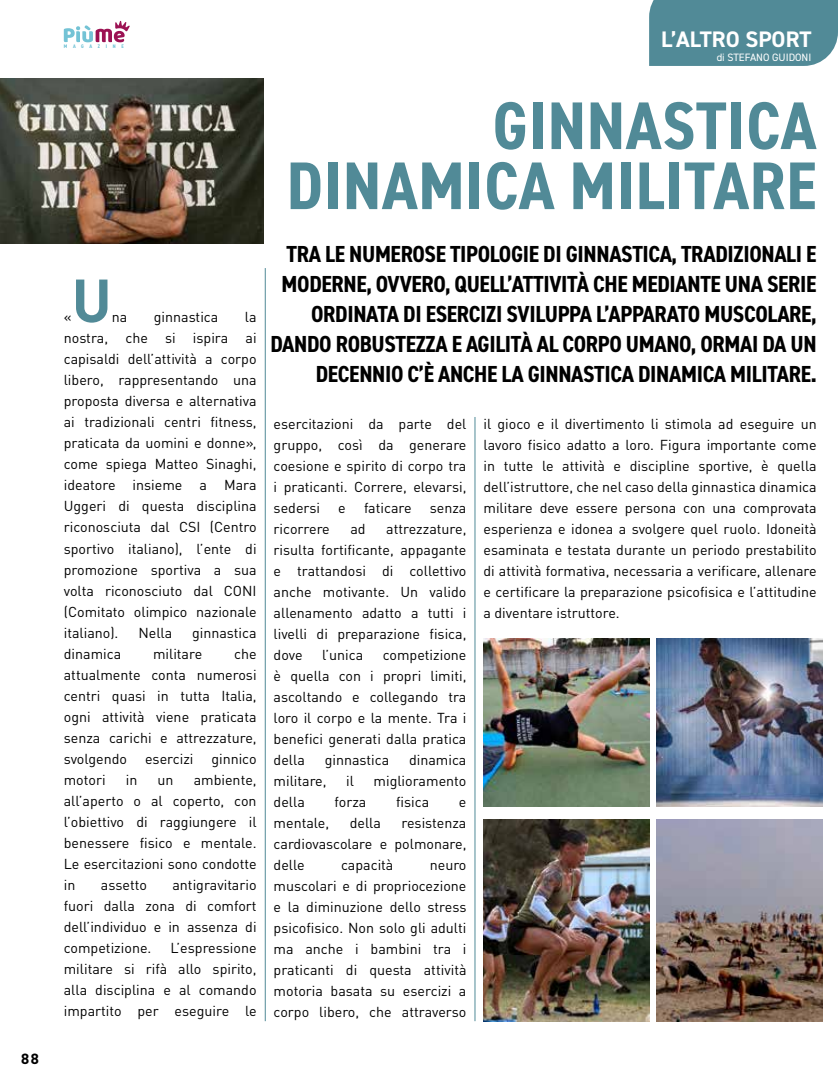
<style>
.page{position:relative;width:838px;height:1085px;background:#fff}
.page>*{position:absolute;margin:0;border:0;box-sizing:border-box;transform-origin:0 0}
.t1{font:700 condensed 67.5px/60px "DIN2014";letter-spacing:.01em;color:#518a97;text-align:right}
.t2{font:700 60px "DIN Pro";color:#518a97}
.t3{font:700 condensed 23.25px/30px "DIN2014";letter-spacing:-.015em;color:#000;text-align:right}
.t4{font:700 22.5px "DIN2014";color:#fff}
.t5{font:700 15px "DIN2014";color:#000}
.t6{font:14.25px/21px "DIN Pro";color:#000;text-align:justify}
.t7{font:10.65px "DIN2014";color:#fff}
.t8{font:700 condensed 5.25px "DIN2014";letter-spacing:1.085em;color:#71c2d5}
</style>
<div class="page">
<svg style="left:64px;top:21px;width:66px;height:21px"></svg>
<div style="left:649px;top:0;width:189px;height:66px;background:#518a97"></div>
<img style="left:483px;top:638px;width:166px;height:168px">
<img style="left:483px;top:819px;width:166px;height:201px">
<img style="left:656px;top:638px;width:166px;height:168px">
<img style="left:656px;top:819px;width:166px;height:201px">
<img style="left:0;top:79px;width:264px;height:165px">
<hr style="left:265px;top:268px;width:1px;height:752px;background:#518a97">
<hr style="left:474px;top:417px;width:1px;height:603px;background:#518a97">
<p class="t5" style="left:21px;top:1048px;width:19px">88</p>
<p class="t8" style="left:64px;top:43px;width:62px">MAGAZINE</p>
<h3 class="t4" style="left:661px;top:25px;width:152px">L’ALTRO SPORT</h3>
<p class="t7" style="left:716px;top:51px;width:96px">di STEFANO GUIDONI</p>
<h2 class="t2" style="left:72px;top:250px;width:42px">U</h2>
<p class="t6" style="left:112px;top:305px;width:17px">na</p>
<p class="t6" style="left:154px;top:305px;width:66px">ginnastica</p>
<p class="t6" style="left:64px;top:305px;width:194px;text-indent:181px">la nostra, che si ispira ai capisaldi dell’attività a corpo libero, rappresentando una proposta diversa e alternativa ai tradizionali centri fitness, praticata da uomini e donne», come spiega Matteo Sinaghi, ideatore insieme a Mara Uggeri di questa disciplina riconosciuta dal CSI (Centro sportivo italiano), l’ente di promozione sportiva a sua volta riconosciuto dal CONI (Comitato olimpico nazionale italiano).</p>
<p class="t6" style="left:64px;top:305px;width:9px">«</p>
<p class="t6" style="left:138px;top:620px;width:35px">Nella</p>
<p class="t6" style="left:192px;top:620px;width:66px">ginnastica</p>
<p class="t6" style="left:64px;top:641px;width:59px">dinamica</p>
<p class="t6" style="left:153px;top:641px;width:51px">militare</p>
<p class="t6" style="left:64px;top:641px;width:194px;text-indent:170px">che attualmente conta numerosi centri quasi in tutta Italia, ogni attività viene praticata senza carichi e attrezzature, svolgendo</p>
<p class="t6" style="left:145px;top:746px;width:50px">esercizi</p>
<p class="t6" style="left:211px;top:746px;width:47px">ginnico</p>
<p class="t6" style="left:64px;top:767px;width:194px;text-indent:130px">ambiente, all’aperto o al coperto, con l’obiettivo di raggiungere il benessere fisico e mentale.<br>Le esercitazioni sono condotte in</p>
<p class="t6" style="left:64px;top:767px;width:43px">motori</p>
<p class="t6" style="left:126px;top:767px;width:13px">in</p>
<p class="t6" style="left:157px;top:767px;width:18px">un</p>
<p class="t6" style="left:64px;top:872px;width:194px;text-indent:109px">antigravitario fuori dalla zona di comfort dell’individuo e in assenza di competizione.</p>
<p class="t6" style="left:101px;top:872px;width:48px">assetto</p>
<p class="t6" style="left:64px;top:935px;width:194px;text-indent:107px">L’espressione militare si rifà allo spirito, alla disciplina e al comando impartito per eseguire le</p>
<h1 class="t1" style="left:287px;top:95px;width:531px">GINNASTICA<br>DINAMICA MILITARE</h1>
<p class="t3" style="left:270px;top:238px;width:548px">TRA LE NUMEROSE TIPOLOGIE DI GINNASTICA, TRADIZIONALI E MODERNE, OVVERO, QUELL’ATTIVITÀ CHE MEDIANTE UNA SERIE ORDINATA DI ESERCIZI SVILUPPA L’APPARATO MUSCOLARE, DANDO ROBUSTEZZA E AGILITÀ AL CORPO UMANO, ORMAI DA UN DECENNIO C’È ANCHE LA GINNASTICA DINAMICA MILITARE.</p>
<p class="t6" style="left:274px;top:411px;width:194px">esercitazioni da parte del gruppo, così da generare coesione e spirito di corpo tra i praticanti. Correre, elevarsi, sedersi</p>
<p class="t6" style="left:338px;top:495px;width:9px">e</p>
<p class="t6" style="left:364px;top:495px;width:49px">faticare</p>
<p class="t6" style="left:430px;top:495px;width:38px">senza</p>
<p class="t6" style="left:274px;top:516px;width:58px">ricorrere</p>
<p class="t6" style="left:350px;top:516px;width:17px">ad</p>
<p class="t6" style="left:274px;top:516px;width:194px;text-indent:112px">attrezzature, risulta fortificante, appagante e trattandosi di collettivo anche motivante. Un valido allenamento adatto a tutti i livelli di preparazione fisica, dove</p>
<p class="t6" style="left:274px;top:642px;width:194px;text-indent:109px">competizione è quella con i propri limiti, ascoltando e collegando tra loro il corpo e la mente. Tra i benefici generati dalla pratica della</p>
<p class="t6" style="left:322px;top:642px;width:43px">l’unica</p>
<p class="t6" style="left:325px;top:747px;width:66px">ginnastica</p>
<p class="t6" style="left:409px;top:747px;width:59px">dinamica</p>
<p class="t6" style="left:274px;top:768px;width:54px">militare,</p>
<p class="t6" style="left:346px;top:768px;width:9px">il</p>
<p class="t6" style="left:373px;top:768px;width:94px">miglioramento</p>
<p class="t6" style="left:274px;top:789px;width:33px">della</p>
<p class="t6" style="left:334px;top:789px;width:33px">forza</p>
<p class="t6" style="left:396px;top:789px;width:35px">fisica</p>
<p class="t6" style="left:459px;top:789px;width:9px">e</p>
<p class="t6" style="left:274px;top:810px;width:57px">mentale,</p>
<p class="t6" style="left:350px;top:810px;width:33px">della</p>
<p class="t6" style="left:274px;top:810px;width:194px;text-indent:128px">resistenza cardiovascolare e polmonare, delle</p>
<p class="t6" style="left:341px;top:852px;width:54px">capacità</p>
<p class="t6" style="left:274px;top:852px;width:194px;text-indent:156px">neuro muscolari e di propriocezione e la diminuzione dello stress psicofisico. Non solo gli adulti ma anche i bambini tra i praticanti di questa attività motoria basata su esercizi a corpo libero, che attraverso</p>
<p class="t6" style="left:483px;top:411px;width:335px">il gioco e il divertimento li stimola ad eseguire un lavoro fisico adatto a loro. Figura importante come in tutte le attività e discipline sportive, è quella dell’istruttore, che nel caso della ginnastica dinamica militare deve essere persona con una comprovata esperienza e idonea a svolgere quel ruolo. Idoneità esaminata e testata durante un periodo prestabilito di attività formativa, necessaria a verificare, allenare e certificare la preparazione psicofisica e l’attitudine a diventare istruttore.</p>
</div>
